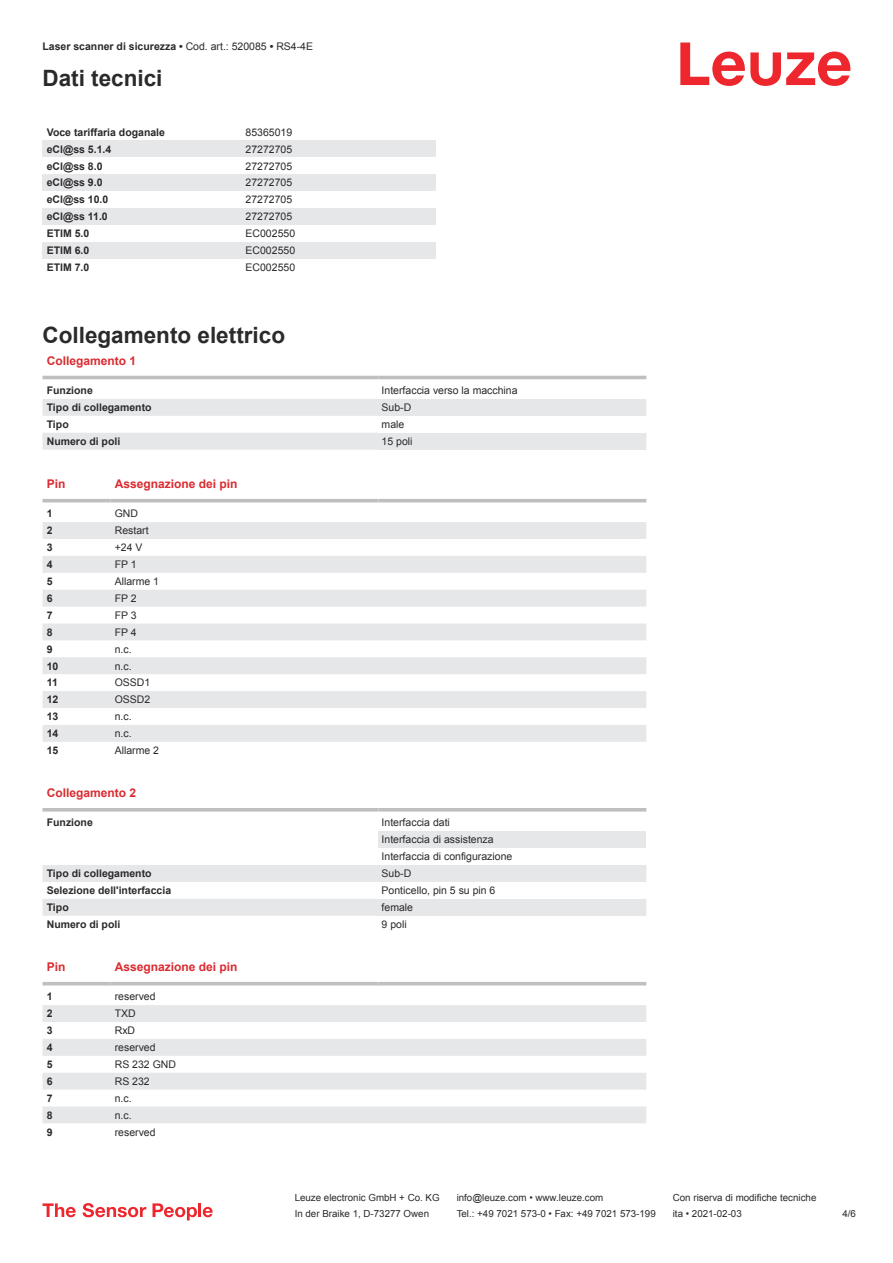
<style>
.page{position:relative;width:893px;height:1263px;background:#fff}
.page>*{position:absolute;margin:0;border:0;box-sizing:border-box;transform-origin:0 0}
.t1{font:700 22.5px "Arial";color:#2b292a}
.t2{font:700 12px "Arial";color:#db2a30}
.t3{font:10.5px/17px "Arial";color:#2b292a}
.t4{font:700 10.5px "Arial";color:#2b292a}
.t5{font:9.75px "Arial";color:#2b292a}
.s1{font-weight:400}
</style>
<div class="page">
<svg style="left:680px;top:43px;width:170px;height:43px"></svg>
<div style="left:43px;top:140px;width:199px;height:17px;background:#e6e7e9"></div>
<div style="left:242px;top:140px;width:194px;height:17px;background:#e6e7e9"></div>
<div style="left:43px;top:174px;width:199px;height:17px;background:#e6e7e9"></div>
<div style="left:242px;top:174px;width:194px;height:17px;background:#e6e7e9"></div>
<div style="left:43px;top:208px;width:199px;height:17px;background:#e6e7e9"></div>
<div style="left:242px;top:208px;width:194px;height:17px;background:#e6e7e9"></div>
<div style="left:43px;top:242px;width:199px;height:17px;background:#e6e7e9"></div>
<div style="left:242px;top:242px;width:194px;height:17px;background:#e6e7e9"></div>
<svg style="left:43px;top:375px;width:603px;height:5px"></svg>
<svg style="left:43px;top:399px;width:335px;height:51px"></svg>
<hr style="left:43px;top:376px;width:335px;height:3px;background:#bdbfc1">
<hr style="left:378px;top:376px;width:268px;height:3px;background:#bdbfc1">
<div style="left:378px;top:399px;width:268px;height:17px;background:#e6e7e9"></div>
<div style="left:378px;top:433px;width:268px;height:17px;background:#e6e7e9"></div>
<svg style="left:43px;top:522px;width:603px;height:220px;fill:#e6e7e9"></svg>
<hr style="left:43px;top:499px;width:68px;height:3px;background:#bdbfc1">
<hr style="left:111px;top:499px;width:267px;height:3px;background:#bdbfc1">
<hr style="left:378px;top:499px;width:268px;height:3px;background:#bdbfc1">
<svg style="left:43px;top:811px;width:603px;height:1px"></svg>
<hr style="left:43px;top:808px;width:335px;height:3px;background:#bdbfc1">
<hr style="left:378px;top:808px;width:268px;height:3px;background:#bdbfc1">
<svg style="left:43px;top:865px;width:335px;height:51px"></svg>
<div style="left:378px;top:831px;width:268px;height:17px;background:#e6e7e9"></div>
<div style="left:378px;top:865px;width:268px;height:17px;background:#e6e7e9"></div>
<div style="left:378px;top:899px;width:268px;height:17px;background:#e6e7e9"></div>
<svg style="left:43px;top:985px;width:603px;height:139px"></svg>
<svg style="left:43px;top:1005px;width:603px;height:118px;fill:#e6e7e9"></svg>
<hr style="left:43px;top:982px;width:68px;height:3px;background:#bdbfc1">
<hr style="left:111px;top:982px;width:267px;height:3px;background:#bdbfc1">
<hr style="left:378px;top:982px;width:268px;height:3px;background:#bdbfc1">
<svg style="left:43px;top:1203px;width:33px;height:14px"></svg>
<svg style="left:83px;top:1203px;width:63px;height:14px"></svg>
<svg style="left:153px;top:1203px;width:44px;height:17px"></svg>
<hr style="left:198px;top:1203px;width:3px;height:14px;background:#ed272d">
<svg style="left:203px;top:1207px;width:10px;height:10px"></svg>
<p class="t4" style="left:43px;top:43px;width:272px">Laser scanner di sicurezza • <span class="s1">Cod. art.: 520085</span> • <span class="s1">RS4-4E</span></p>
<h1 class="t1" style="left:43px;top:70px;width:122px">Dati tecnici</h1>
<p class="t4" style="left:47px;top:128px;width:120px">Voce tariffaria doganale</p>
<p class="t3" style="left:246px;top:125px;width:48px">85365019</p>
<p class="t4" style="left:47px;top:145px;width:66px">eCl@ss 5.1.4</p>
<p class="t3" style="left:246px;top:141px;width:48px">27272705</p>
<p class="t4" style="left:47px;top:162px;width:57px">eCl@ss 8.0</p>
<p class="t3" style="left:246px;top:158px;width:48px">27272705</p>
<p class="t4" style="left:47px;top:179px;width:57px">eCl@ss 9.0</p>
<p class="t3" style="left:246px;top:175px;width:48px">27272705</p>
<p class="t4" style="left:47px;top:196px;width:63px">eCl@ss 10.0</p>
<p class="t3" style="left:246px;top:192px;width:48px">27272705</p>
<p class="t4" style="left:47px;top:213px;width:63px">eCl@ss 11.0</p>
<p class="t3" style="left:246px;top:209px;width:48px">27272705</p>
<p class="t4" style="left:47px;top:230px;width:44px">ETIM 5.0</p>
<p class="t3" style="left:246px;top:226px;width:51px">EC002550</p>
<p class="t4" style="left:47px;top:246px;width:44px">ETIM 6.0</p>
<p class="t3" style="left:246px;top:243px;width:51px">EC002550</p>
<p class="t4" style="left:47px;top:263px;width:44px">ETIM 7.0</p>
<p class="t3" style="left:246px;top:260px;width:51px">EC002550</p>
<h1 class="t1" style="left:43px;top:327px;width:244px">Collegamento elettrico</h1>
<p class="t2" style="left:47px;top:356px;width:91px">Collegamento 1</p>
<p class="t4" style="left:47px;top:387px;width:48px">Funzione</p>
<p class="t3" style="left:382px;top:383px;width:137px">Interfaccia verso la macchina</p>
<p class="t4" style="left:47px;top:403px;width:106px">Tipo di collegamento</p>
<p class="t3" style="left:382px;top:400px;width:31px">Sub-D</p>
<p class="t4" style="left:47px;top:420px;width:23px">Tipo</p>
<p class="t3" style="left:382px;top:417px;width:24px">male</p>
<p class="t4" style="left:47px;top:437px;width:75px">Numero di poli</p>
<p class="t3" style="left:382px;top:434px;width:32px">15 poli</p>
<p class="t2" style="left:47px;top:479px;width:20px">Pin</p>
<p class="t2" style="left:115px;top:479px;width:124px">Assegnazione dei pin</p>
<p class="t4" style="left:47px;top:510px;width:7px">1</p>
<p class="t3" style="left:115px;top:506px;width:25px">GND</p>
<p class="t4" style="left:47px;top:527px;width:7px">2</p>
<p class="t3" style="left:115px;top:523px;width:35px">Restart</p>
<p class="t4" style="left:47px;top:543px;width:7px">3</p>
<p class="t3" style="left:115px;top:540px;width:29px">+24 V</p>
<p class="t4" style="left:47px;top:560px;width:7px">4</p>
<p class="t3" style="left:115px;top:557px;width:23px">FP 1</p>
<p class="t4" style="left:47px;top:577px;width:7px">5</p>
<p class="t3" style="left:115px;top:574px;width:46px">Allarme 1</p>
<p class="t4" style="left:47px;top:594px;width:7px">6</p>
<p class="t3" style="left:115px;top:591px;width:23px">FP 2</p>
<p class="t4" style="left:47px;top:611px;width:7px">7</p>
<p class="t3" style="left:115px;top:608px;width:23px">FP 3</p>
<p class="t4" style="left:47px;top:628px;width:7px">8</p>
<p class="t3" style="left:115px;top:624px;width:23px">FP 4</p>
<p class="t4" style="left:47px;top:645px;width:7px">9</p>
<p class="t3" style="left:115px;top:641px;width:18px">n.c.</p>
<p class="t4" style="left:47px;top:662px;width:13px">10</p>
<p class="t3" style="left:115px;top:658px;width:18px">n.c.</p>
<p class="t4" style="left:47px;top:679px;width:13px">11</p>
<p class="t3" style="left:115px;top:675px;width:37px">OSSD1</p>
<p class="t4" style="left:47px;top:696px;width:13px">12</p>
<p class="t3" style="left:115px;top:692px;width:37px">OSSD2</p>
<p class="t4" style="left:47px;top:712px;width:13px">13</p>
<p class="t3" style="left:115px;top:709px;width:18px">n.c.</p>
<p class="t4" style="left:47px;top:729px;width:13px">14</p>
<p class="t3" style="left:115px;top:726px;width:18px">n.c.</p>
<p class="t4" style="left:47px;top:746px;width:13px">15</p>
<p class="t3" style="left:115px;top:743px;width:46px">Allarme 2</p>
<p class="t2" style="left:47px;top:788px;width:91px">Collegamento 2</p>
<p class="t4" style="left:47px;top:819px;width:48px">Funzione</p>
<p class="t3" style="left:382px;top:815px;width:132px">Interfaccia dati<br>Interfaccia di assistenza<br>Interfaccia di configurazione</p>
<p class="t4" style="left:47px;top:869px;width:106px">Tipo di collegamento</p>
<p class="t3" style="left:382px;top:866px;width:31px">Sub-D</p>
<p class="t4" style="left:47px;top:886px;width:126px">Selezione dell'interfaccia</p>
<p class="t3" style="left:382px;top:883px;width:115px">Ponticello, pin 5 su pin 6</p>
<p class="t4" style="left:47px;top:903px;width:23px">Tipo</p>
<p class="t3" style="left:382px;top:900px;width:33px">female</p>
<p class="t4" style="left:47px;top:920px;width:75px">Numero di poli</p>
<p class="t3" style="left:382px;top:917px;width:27px">9 poli</p>
<p class="t2" style="left:47px;top:962px;width:20px">Pin</p>
<p class="t2" style="left:115px;top:962px;width:124px">Assegnazione dei pin</p>
<p class="t4" style="left:47px;top:993px;width:7px">1</p>
<p class="t3" style="left:115px;top:989px;width:42px">reserved</p>
<p class="t4" style="left:47px;top:1010px;width:7px">2</p>
<p class="t3" style="left:115px;top:1006px;width:22px">TXD</p>
<p class="t4" style="left:47px;top:1026px;width:7px">3</p>
<p class="t3" style="left:115px;top:1023px;width:22px">RxD</p>
<p class="t4" style="left:47px;top:1043px;width:7px">4</p>
<p class="t3" style="left:115px;top:1040px;width:42px">reserved</p>
<p class="t4" style="left:47px;top:1060px;width:7px">5</p>
<p class="t3" style="left:115px;top:1057px;width:63px">RS 232 GND</p>
<p class="t4" style="left:47px;top:1077px;width:7px">6</p>
<p class="t3" style="left:115px;top:1074px;width:37px">RS 232</p>
<p class="t4" style="left:47px;top:1094px;width:7px">7</p>
<p class="t3" style="left:115px;top:1090px;width:18px">n.c.</p>
<p class="t4" style="left:47px;top:1111px;width:7px">8</p>
<p class="t3" style="left:115px;top:1107px;width:18px">n.c.</p>
<p class="t4" style="left:47px;top:1128px;width:7px">9</p>
<p class="t3" style="left:115px;top:1124px;width:42px">reserved</p>
<p class="t5" style="left:295px;top:1194px;width:146px">Leuze electronic GmbH + Co. KG</p>
<p class="t5" style="left:457px;top:1194px;width:148px">info@leuze.com • www.leuze.com</p>
<p class="t5" style="left:673px;top:1194px;width:145px">Con riserva di modifiche tecniche</p>
<p class="t5" style="left:295px;top:1210px;width:136px">In der Braike 1, D-73277 Owen</p>
<p class="t5" style="left:457px;top:1210px;width:201px">Tel.: +49 7021 573-0 • Fax: +49 7021 573-199</p>
<p class="t5" style="left:673px;top:1210px;width:70px">ita • 2021-02-03</p>
<p class="t5" style="left:842px;top:1210px;width:15px">4 /6</p>
</div>
